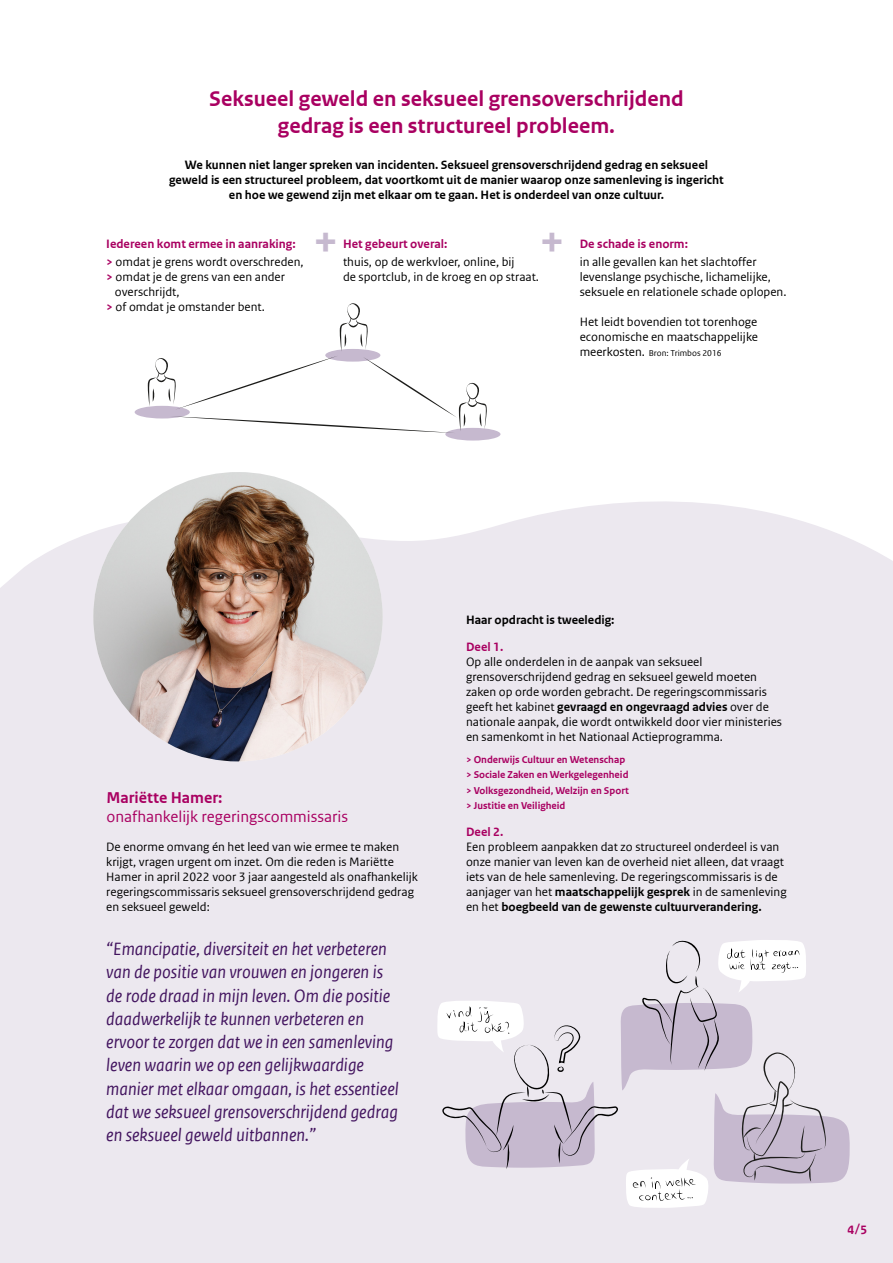
<style>
.page{position:relative;width:893px;height:1263px;background:#fff}
.page>*{position:absolute;margin:0;border:0;box-sizing:border-box;transform-origin:0 0}
.t1{font:700 48px "Rijksoverheid Sans Web Text";color:#c6b9cf}
.t2{font:700 22.5px "Rijksoverheid Sans Web Text";color:#a90061}
.t3{font:italic 18.75px/23.2px "Rijksoverheid Sans Web Text";color:#42145f}
.t4{font:16.5px "Rijksoverheid Sans Web Text";color:#a90061}
.t5{font:700 16.5px "Rijksoverheid Sans Web Text";color:#a90061}
.t6{font:12.75px/15px "Rijksoverheid Sans Web Text";color:#000}
.t7{font:700 12.75px/15px "Rijksoverheid Sans Web Text";color:#000;text-align:center}
.t8{font:700 12.75px "Rijksoverheid Sans Web Text";color:#a90061}
.t9{font:700 10.5px "Rijksoverheid Sans Web Text";color:#a90061}
.t10{font:9px "Rijksoverheid Sans Web Text";color:#000}
.s1{font-weight:700;color:#a90061}
.s2{font-size:12.75px}
.s3{font-weight:700}
</style>
<div class="page">
<div style="left:0;top:501px;width:893px;height:762px;background:#ece8ef"></div>
<img style="left:93px;top:472px;width:290px;height:289px;border-radius:145px">
<div style="left:445px;top:428px;width:55px;height:12px;background:#c6b9cf;border-radius:50%"></div>
<div style="left:135px;top:406px;width:55px;height:12px;background:#c6b9cf;border-radius:50%"></div>
<svg style="left:148px;top:303px;width:339px;height:130px"></svg>
<svg style="left:437px;top:937px;width:413px;height:272px;background:#dfdae3"></svg>
<p class="t2" style="left:209px;top:86px;width:476px">Seksueel geweld en seksueel grensoverschrijdend</p>
<p class="t2" style="left:278px;top:113px;width:339px">gedrag is een structureel probleem.</p>
<p class="t7" style="left:169px;top:157px;width:556px">We kunnen niet langer spreken van incidenten. Seksueel grensoverschrijdend gedrag en seksueel geweld is een structureel probleem, dat voortkomt uit de manier waarop onze samenleving is ingericht en hoe we gewend zijn met elkaar om te gaan. Het is onderdeel van onze cultuur.</p>
<p class="t8" style="left:106px;top:237px;width:191px">Iedereen komt ermee in aanraking:</p>
<p class="t6" style="left:106px;top:254px;width:199px"><span class="s1">&gt;</span> omdat je grens wordt overschreden,</p>
<p class="t6" style="left:106px;top:269px;width:180px"><span class="s1">&gt;</span> omdat je de grens van een ander</p>
<p class="t6" style="left:115px;top:284px;width:66px">overschrijdt,</p>
<p class="t6" style="left:106px;top:299px;width:160px"><span class="s1">&gt;</span> of omdat je omstander bent.</p>
<p class="t1" style="left:313px;top:213px;width:27px">+</p>
<p class="t1" style="left:540px;top:213px;width:27px">+</p>
<p class="t8" style="left:343px;top:237px;width:106px">Het gebeurt overal:</p>
<p class="t6" style="left:343px;top:254px;width:173px">thuis, op de werkvloer, online, bij</p>
<p class="t6" style="left:343px;top:269px;width:198px">de sportclub, in de kroeg en op straat.</p>
<p class="t8" style="left:580px;top:237px;width:110px">De schade is enorm:</p>
<p class="t6" style="left:580px;top:254px;width:178px">in alle gevallen kan het slachtoffer</p>
<p class="t6" style="left:580px;top:269px;width:193px">levenslange psychische, lichamelijke,</p>
<p class="t6" style="left:580px;top:284px;width:208px">seksuele en relationele schade oplopen.</p>
<p class="t6" style="left:580px;top:314px;width:180px">Het leidt bovendien tot torenhoge economische en maatschappelijke</p>
<p class="t10" style="left:580px;top:348px;width:143px"><span class="s2">meerkosten.</span> Bron: Trimbos 2016</p>
<p class="t5" style="left:107px;top:788px;width:117px">Mariëtte Hamer:</p>
<p class="t4" style="left:107px;top:807px;width:243px">onafhankelijk regeringscommissaris</p>
<p class="t6" style="left:106px;top:840px;width:313px">De enorme omvang én het leed van wie ermee te maken krijgt, vragen urgent om inzet. Om die reden is Mariëtte Hamer in april 2022 voor 3 jaar aangesteld als onafhankelijk regeringscommissaris seksueel grensoverschrijdend gedrag en seksueel geweld:</p>
<p class="t3" style="left:106px;top:937px;width:294px">“Emancipatie, diversiteit en het verbeteren van de positie van vrouwen en jongeren is de rode draad in mijn leven. Om die positie daadwerkelijk te kunnen verbeteren en ervoor te zorgen dat we in een samenleving leven waarin we op een gelijkwaardige manier met elkaar omgaan, is het essentieel dat we seksueel grensoverschrijdend gedrag en seksueel geweld uitbannen.”</p>
<p class="t7" style="left:466px;top:612px;width:150px">Haar opdracht is tweeledig:</p>
<p class="t8" style="left:466px;top:639px;width:39px">Deel 1.</p>
<p class="t6" style="left:466px;top:654px;width:317px">Op alle onderdelen in de aanpak van seksueel grensoverschrijdend gedrag en seksueel geweld moeten zaken op orde worden gebracht. De regeringscommissaris geeft het kabinet <span class="s3">gevraagd en ongevraagd advies</span> over de nationale aanpak, die wordt ontwikkeld door vier ministeries en samenkomt in het Nationaal Actieprogramma.</p>
<p class="t9" style="left:466px;top:753px;width:161px">&gt; Onderwijs Cultuur en Wetenschap</p>
<p class="t9" style="left:466px;top:769px;width:164px">&gt; Sociale Zaken en Werkgelegenheid</p>
<p class="t9" style="left:466px;top:784px;width:164px">&gt; Volksgezondheid, Welzijn en Sport</p>
<p class="t9" style="left:466px;top:800px;width:101px">&gt; Justitie en Veiligheid</p>
<p class="t8" style="left:466px;top:825px;width:39px">Deel 2.</p>
<p class="t6" style="left:466px;top:840px;width:322px">Een probleem aanpakken dat zo structureel onderdeel is van onze manier van leven kan de overheid niet alleen, dat vraagt iets van de hele samenleving. De regeringscommissaris is de aanjager van het <span class="s3">maatschappelijk gesprek</span> in de samenleving en het <span class="s3">boegbeeld van de gewenste cultuurverandering.</span></p>
<p class="t8" style="left:847px;top:1222px;width:21px">4/5</p>
</div>
